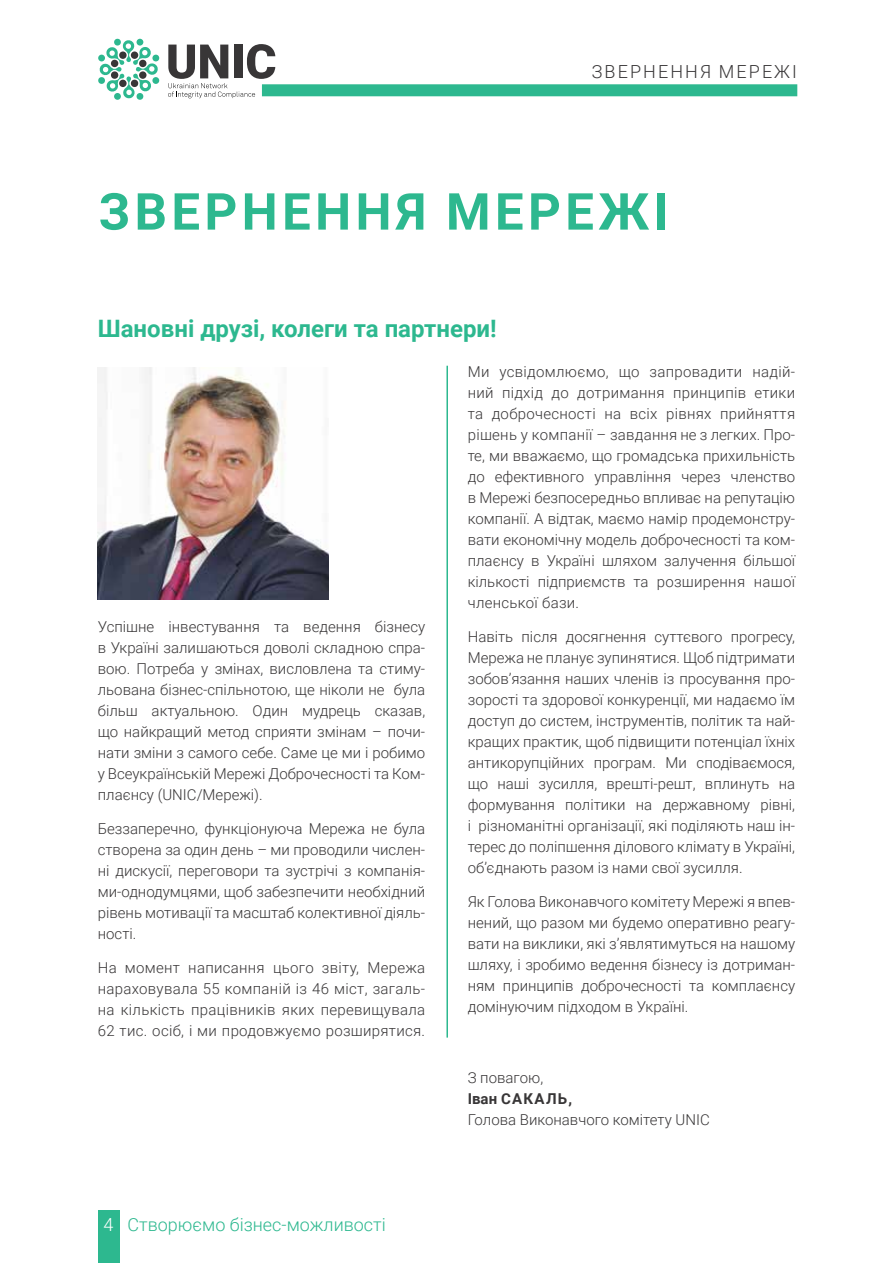
<style>
.page{position:relative;width:893px;height:1263px;background:#fff}
.page>*{position:absolute;margin:0;border:0;box-sizing:border-box;transform-origin:0 0}
.t1{font:700 51px "Roboto";letter-spacing:.085em;color:#2db88f}
.t2{font:700 24px "Roboto";color:#2db88f}
.t3{font:300 18px "Roboto";color:#2db88f}
.t4{font:300 18px "Roboto";letter-spacing:.115em;color:#383637}
.t5{font:300 15px/21px "Roboto";color:#383637;text-align:justify}
.t6{font:700 15px "Roboto";letter-spacing:.085em;color:#383637}
.s1{color:#fff}
</style>
<div class="page">
<div style="left:262px;top:84px;width:535px;height:12px;background:#2db88f"></div>
<svg style="left:168px;top:44px;width:107px;height:54px"></svg>
<svg style="left:98px;top:38px;width:62px;height:62px"></svg>
<div style="left:98px;top:1210px;width:21px;height:53px;background:#2db88f"></div>
<img style="left:98px;top:368px;width:231px;height:232px">
<hr style="left:446px;top:366px;width:2px;height:671px;background:#2db88f">
<p class="t4" style="left:592px;top:59px;width:207px">ЗВЕРНЕННЯ МЕРЕЖІ</p>
<h1 class="t1" style="left:99px;top:176px;width:571px">ЗВЕРНЕННЯ МЕРЕЖІ</h1>
<h2 class="t2" style="left:98px;top:312px;width:400px">Шановні друзі, колеги та партнери!</h2>
<p class="t5" style="left:98px;top:616px;width:329px">Успішне інвестування та ведення бізнесу в Україні залишаються доволі складною спра&shy;вою. Потреба у змінах, висловлена та стиму&shy;льована бізнес-спільнотою, ще ніколи не була більш актуальною. Один мудрець сказав, що найкращий метод сприяти змінам – почи&shy;нати зміни з самого себе. Саме це ми і робимо у Всеукраїнській Мережі Доброчесності та Ком&shy;плаєнсу (UNIC/Мережі).</p>
<p class="t5" style="left:98px;top:817px;width:329px">Беззаперечно, функціонуюча Мережа не була створена за один день – ми проводили числен&shy;ні дискусії, переговори та зустрічі з компанія&shy;ми-однодумцями, щоб забезпечити необхідний рівень мотивації та масштаб колективної діяль&shy;ності.</p>
<p class="t5" style="left:98px;top:956px;width:329px">На момент написання цього звіту, Мережа нараховувала 55 компаній із 46 міст, загаль&shy;на кількість працівників яких перевищувала 62 тис. осіб, і ми продовжуємо розширятися.</p>
<p class="t3" style="left:104px;top:1212px;width:284px"><span class="s1">4</span> Створюємо бізнес-можливості</p>
<p class="t5" style="left:468px;top:361px;width:329px">Ми усвідомлюємо, що запровадити надій&shy;ний підхід до дотримання принципів етики та доброчесності на всіх рівнях прийняття рішень у компанії – завдання не з легких. Про&shy;те, ми вважаємо, що громадська прихильність до ефективного управління через членство в Мережі безпосередньо впливає на репутацію компанії. А відтак, маємо намір продемонстру&shy;вати економічну модель доброчесності та ком&shy;плаєнсу в Україні шляхом залучення більшої кількості підприємств та розширення нашої членської бази.</p>
<p class="t5" style="left:468px;top:625px;width:329px">Навіть після досягнення суттєвого прогресу, Мережа не планує зупинятися. Щоб підтримати зобов’язання наших членів із просування про&shy;зорості та здорової конкуренції, ми надаємо їм доступ до систем, інструментів, політик та най&shy;кращих практик, щоб підвищити потенціал їхніх антикорупційних програм. Ми сподіваємося, що наші зусилля, врешті-решт, вплинуть на формування політики на державному рівні, і різноманітні організації, які поділяють наш ін&shy;терес до поліпшення ділового клімату в Україні, об’єднають разом із нами свої зусилля.</p>
<p class="t5" style="left:468px;top:890px;width:329px">Як Голова Виконавчого комітету Мережі я впев&shy;нений, що разом ми будемо оперативно реагу&shy;вати на виклики, які з’являтимуться на нашому шляху, і зробимо ведення бізнесу із дотриман&shy;ням принципів доброчесності та комплаєнсу домінуючим підходом в Україні.</p>
<p class="t5" style="left:468px;top:1066px;width:77px">З повагою,</p>
<p class="t6" style="left:468px;top:1088px;width:106px">Іван САКАЛЬ,</p>
<p class="t5" style="left:468px;top:1108px;width:243px">Голова Виконавчого комітету UNIC</p>
</div>
